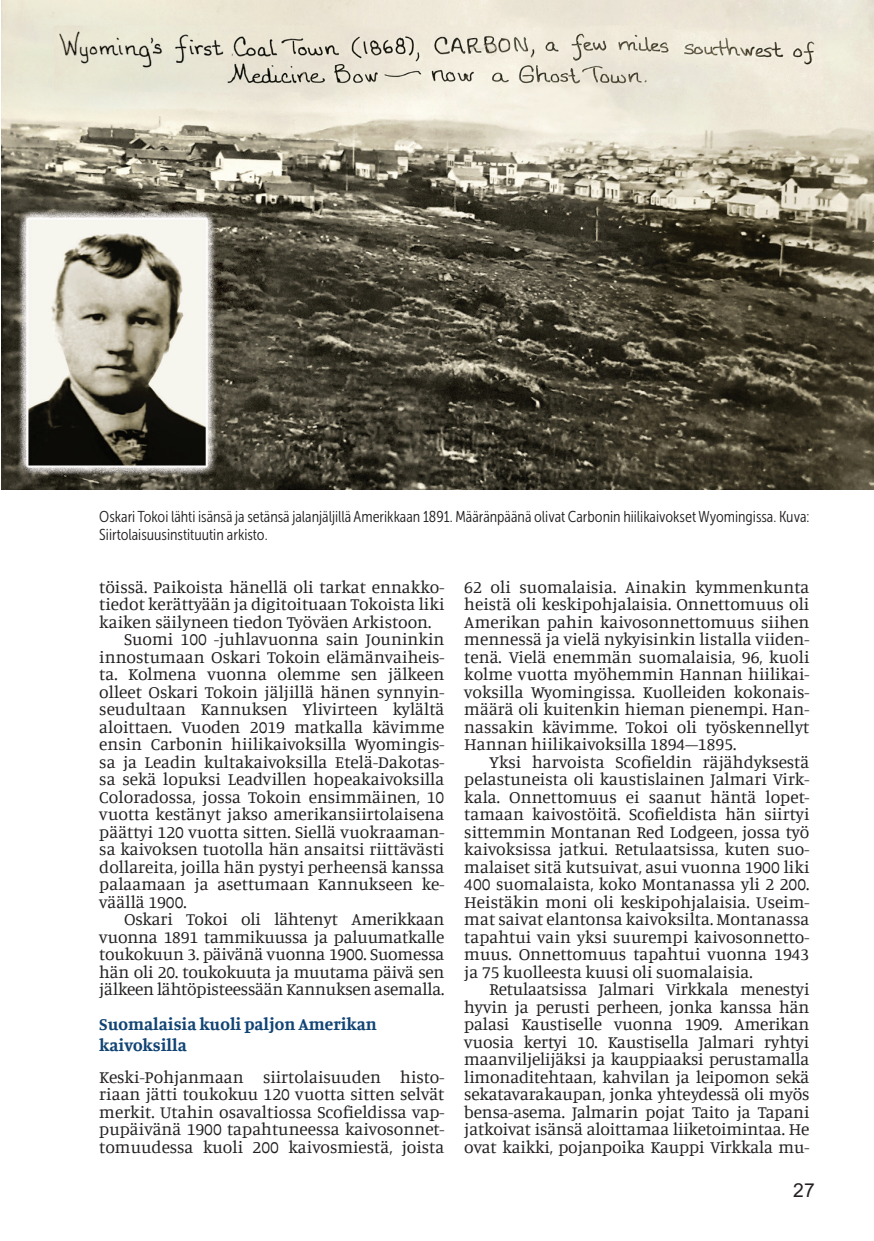
<style>
.page{position:relative;width:874px;height:1241px;background:#fff}
.page>*{position:absolute;margin:0;border:0;box-sizing:border-box;transform-origin:0 0}
.t1{font:19.25px "Arial";color:#231f20}
.t2{font:17.5px/17.5px "Manuale";color:#231f20;text-align:justify}
.t3{font:700 17.5px/21px "Manuale";color:#114474}
.t4{font:15.75px/17.5px "Museo Sans Cond 300";color:#231f20}
</style>
<div class="page">
<img style="left:2px;top:0;width:871px;height:489px">
<p class="t4" style="left:99px;top:508px;width:711px">Oskari Tokoi lähti isänsä ja setänsä jalanjäljillä Amerikkaan 1891. Määränpäänä olivat Carbonin hiilikaivokset Wyomingissa. Kuva:<br>Siirtolaisuusinstituutin arkisto.</p>
<p class="t2" style="left:99px;top:577px;width:346px">töissä. Paikoista hänellä oli tarkat ennakko-</p>
<p class="t2" style="left:99px;top:594px;width:346px">tiedot kerättyään ja digitoituaan Tokoista liki</p>
<p class="t2" style="left:99px;top:612px;width:333px">kaiken säilyneen tiedon Työväen Arkistoon.</p>
<p class="t2" style="left:124px;top:629px;width:321px">Suomi 100 -juhlavuonna sain Jouninkin</p>
<p class="t2" style="left:99px;top:647px;width:346px">innostumaan Oskari Tokoin elämänvaiheis-</p>
<p class="t2" style="left:99px;top:664px;width:346px">ta. Kolmena vuonna olemme sen jälkeen</p>
<p class="t2" style="left:99px;top:682px;width:346px">olleet Oskari Tokoin jäljillä hänen synnyin-</p>
<p class="t2" style="left:99px;top:699px;width:346px">seudultaan Kannuksen Ylivirteen kylältä</p>
<p class="t2" style="left:99px;top:717px;width:346px">aloittaen. Vuoden 2019 matkalla kävimme</p>
<p class="t2" style="left:99px;top:734px;width:346px">ensin Carbonin hiilikaivoksilla Wyomingis-</p>
<p class="t2" style="left:99px;top:752px;width:346px">sa ja Leadin kultakaivoksilla Etelä-Dakotas-</p>
<p class="t2" style="left:99px;top:769px;width:346px">sa sekä lopuksi Leadvillen hopeakaivoksilla</p>
<p class="t2" style="left:99px;top:787px;width:346px">Coloradossa, jossa Tokoin ensimmäinen, 10</p>
<p class="t2" style="left:99px;top:804px;width:346px">vuotta kestänyt jakso amerikansiirtolaisena</p>
<p class="t2" style="left:99px;top:822px;width:346px">päättyi 120 vuotta sitten. Siellä vuokraaman-</p>
<p class="t2" style="left:99px;top:839px;width:346px">sa kaivoksen tuotolla hän ansaitsi riittävästi</p>
<p class="t2" style="left:99px;top:857px;width:346px">dollareita, joilla hän pystyi perheensä kanssa</p>
<p class="t2" style="left:99px;top:874px;width:346px">palaamaan ja asettumaan Kannukseen ke-</p>
<p class="t2" style="left:99px;top:892px;width:89px">väällä 1900.</p>
<p class="t2" style="left:124px;top:909px;width:321px">Oskari Tokoi oli lähtenyt Amerikkaan</p>
<p class="t2" style="left:99px;top:927px;width:346px">vuonna 1891 tammikuussa ja paluumatkalle</p>
<p class="t2" style="left:99px;top:944px;width:346px">toukokuun 3. päivänä vuonna 1900. Suomessa</p>
<p class="t2" style="left:99px;top:962px;width:346px">hän oli 20. toukokuuta ja muutama päivä sen</p>
<p class="t2" style="left:99px;top:979px;width:346px">jälkeen lähtöpisteessään Kannuksen asemalla.</p>
<p class="t3" style="left:99px;top:1013px;width:279px">Suomalaisia kuoli paljon Amerikan kaivoksilla</p>
<p class="t2" style="left:99px;top:1067px;width:346px">Keski-Pohjanmaan siirtolaisuuden histo&shy;riaan jätti toukokuu 120 vuotta sitten selvät merkit. Utahin osavaltiossa Scofieldissa vap&shy;pupäivänä 1900 tapahtuneessa kaivosonnet&shy;tomuudessa kuoli 200 kaivosmiestä, joista</p>
<p class="t2" style="left:464px;top:577px;width:346px">62 oli suomalaisia. Ainakin kymmenkunta heistä oli keskipohjalaisia. Onnettomuus oli Amerikan pahin kaivosonnettomuus siihen mennessä ja vielä nykyisinkin listalla viiden&shy;tenä. Vielä enemmän suomalaisia, 96, kuoli kolme vuotta myöhemmin Hannan hiilikai&shy;voksilla Wyomingissa. Kuolleiden kokonais&shy;määrä oli kuitenkin hieman pienempi. Han&shy;nassakin kävimme. Tokoi oli työskennellyt Hannan hiilikaivoksilla 1894–1895.</p>
<p class="t2" style="left:464px;top:752px;width:346px;text-indent:25px">Yksi harvoista Scofieldin räjähdyksestä pelastuneista oli kaustislainen Jalmari Virk&shy;kala. Onnettomuus ei saanut häntä lopet&shy;tamaan kaivostöitä. Scofieldista hän siirtyi sittemmin Montanan Red Lodgeen, jossa työ kaivoksissa jatkui. Retulaatsissa, kuten suo&shy;malaiset sitä kutsuivat, asui vuonna 1900 liki 400 suomalaista, koko Montanassa yli 2 200.<br>Heistäkin moni oli keskipohjalaisia. Useim&shy;mat saivat elantonsa kaivoksilta. Montanassa tapahtui vain yksi suurempi kaivosonnetto&shy;muus. Onnettomuus tapahtui vuonna 1943 ja 75 kuolleesta kuusi oli suomalaisia.</p>
<p class="t2" style="left:464px;top:979px;width:346px;text-indent:25px">Retulaatsissa Jalmari Virkkala menestyi hyvin ja perusti perheen, jonka kanssa hän palasi Kaustiselle vuonna 1909. Amerikan vuosia kertyi 10. Kaustisella Jalmari ryhtyi maanviljelijäksi ja kauppiaaksi perustamalla limonaditehtaan, kahvilan ja leipomon sekä sekatavarakaupan, jonka yhteydessä oli myös bensa-asema. Jalmarin pojat Taito ja Tapani jatkoivat isänsä aloittamaa liiketoimintaa. He ovat kaikki, pojanpoika Kauppi Virkkala mu-</p>
<p class="t1" style="left:792px;top:1176px;width:23px">27</p>
</div>
